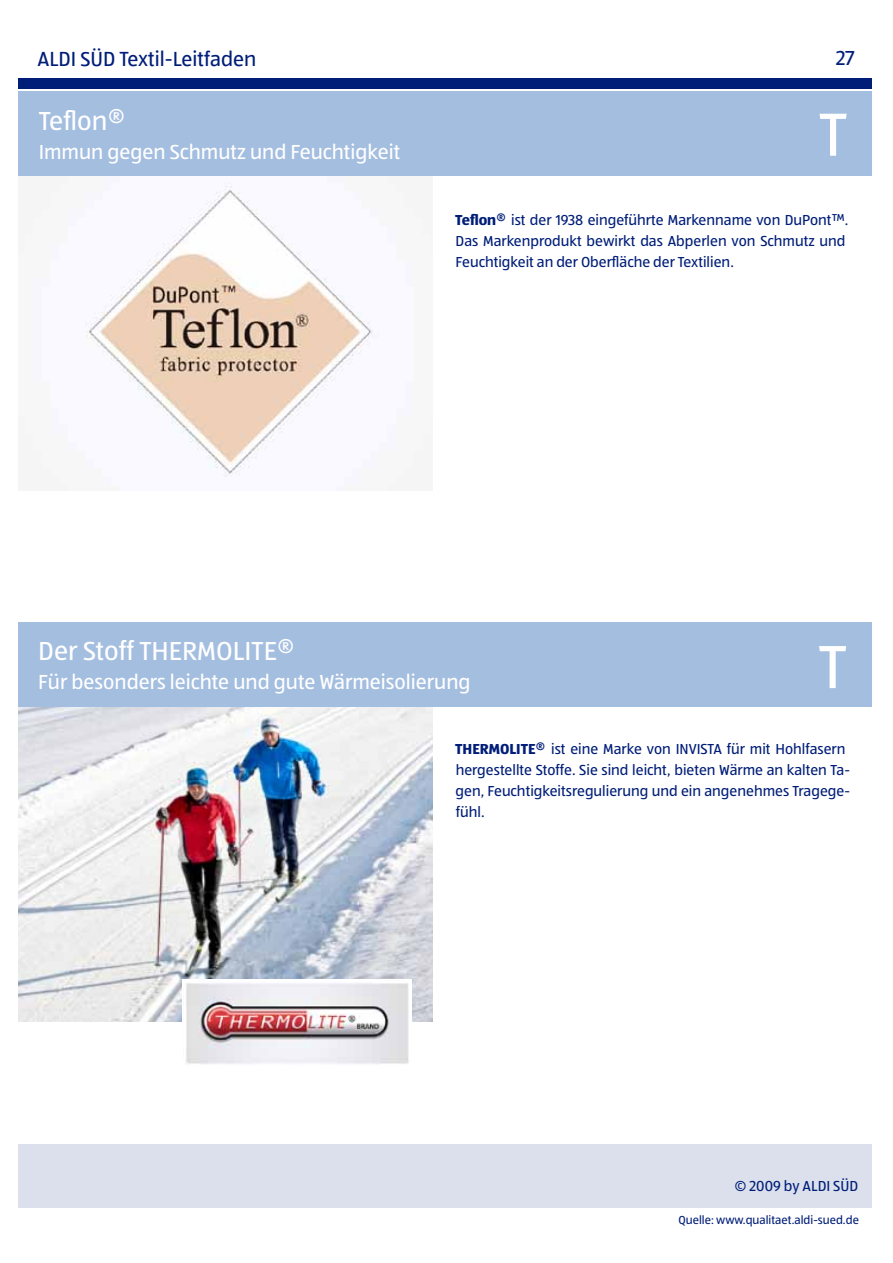
<style>
.page{position:relative;width:893px;height:1263px;background:#fff}
.page>*{position:absolute;margin:0;border:0;box-sizing:border-box;transform-origin:0 0}
.t1{font:63px "ALDISUED Regular";color:#fff}
.t2{font:27px "ALDISUED Regular";color:#fff}
.t3{font:21px "ALDISUED Regular";color:#fff}
.t4{font:21px "ALDISUED Office";color:#001e78}
.t5{font:21px "ALDISUED Regular";color:#001e78}
.t6{font:15px/21px "ALDISUED Regular";color:#001e78}
.t7{font:12px "ALDISUED Regular";color:#001e78}
.s1{font-family:"ALDISUED Bold"}
</style>
<div class="page">
<div style="left:18px;top:79px;width:854px;height:10px;background:#001e78"></div>
<div style="left:18px;top:1144px;width:854px;height:64px;background:#dce0ec"></div>
<img style="left:18px;top:706px;width:414px;height:315px">
<div style="left:18px;top:622px;width:854px;height:84px;background:#a4bee0"></div>
<img style="left:85px;top:183px;width:288px;height:294px">
<div style="left:18px;top:92px;width:854px;height:84px;background:#a4bee0"></div>
<img style="left:182px;top:980px;width:230px;height:84px">
<h3 class="t4" style="left:38px;top:45px;width:220px">ALDI SÜD Textil-Leitfaden</h3>
<h3 class="t5" style="left:836px;top:45px;width:20px">27</h3>
<h2 class="t2" style="left:39px;top:105px;width:88px">Teflon®</h2>
<h3 class="t3" style="left:39px;top:139px;width:363px">Immun gegen Schmutz und Feuchtigkeit</h3>
<h1 class="t1" style="left:819px;top:96px;width:30px">T</h1>
<p class="t6" style="left:455px;top:209px;width:395px"><span class="s1">Teflon®</span> ist der 1938 eingeführte Markenname von DuPont™.<br>Das Markenprodukt bewirkt das Abperlen von Schmutz und<br>Feuchtigkeit an der Oberfläche der Textilien.</p>
<h2 class="t2" style="left:38px;top:635px;width:258px">Der Stoff THERMOLITE®</h2>
<h3 class="t3" style="left:38px;top:669px;width:434px">Für besonders leichte und gute Wärmeisolierung</h3>
<h2 class="t2" style="left:54px;top:635px;width:288px">oppelter Windsor-Knoten</h2>
<h3 class="t3" style="left:38px;top:669px;width:332px">In 6 Schritten zum komplexen Knoten</h3>
<h1 class="t1" style="left:818px;top:629px;width:38px">DT</h1>
<p class="t6" style="left:455px;top:738px;width:396px"><span class="s1">THERMOLITE®</span> ist eine Marke von INVISTA für mit Hohlfasern hergestellte Stoffe. Sie sind leicht, bieten Wärme an kalten Ta&shy;gen, Feuchtigkeitsregulierung und ein angenehmes Tragege&shy;fühl.</p>
<p class="t6" style="left:734px;top:1175px;width:125px">© 2009 by ALDI SÜD</p>
<p class="t7" style="left:678px;top:1212px;width:182px">Quelle: www.qualitaet.aldi-sued.de</p>
</div>
